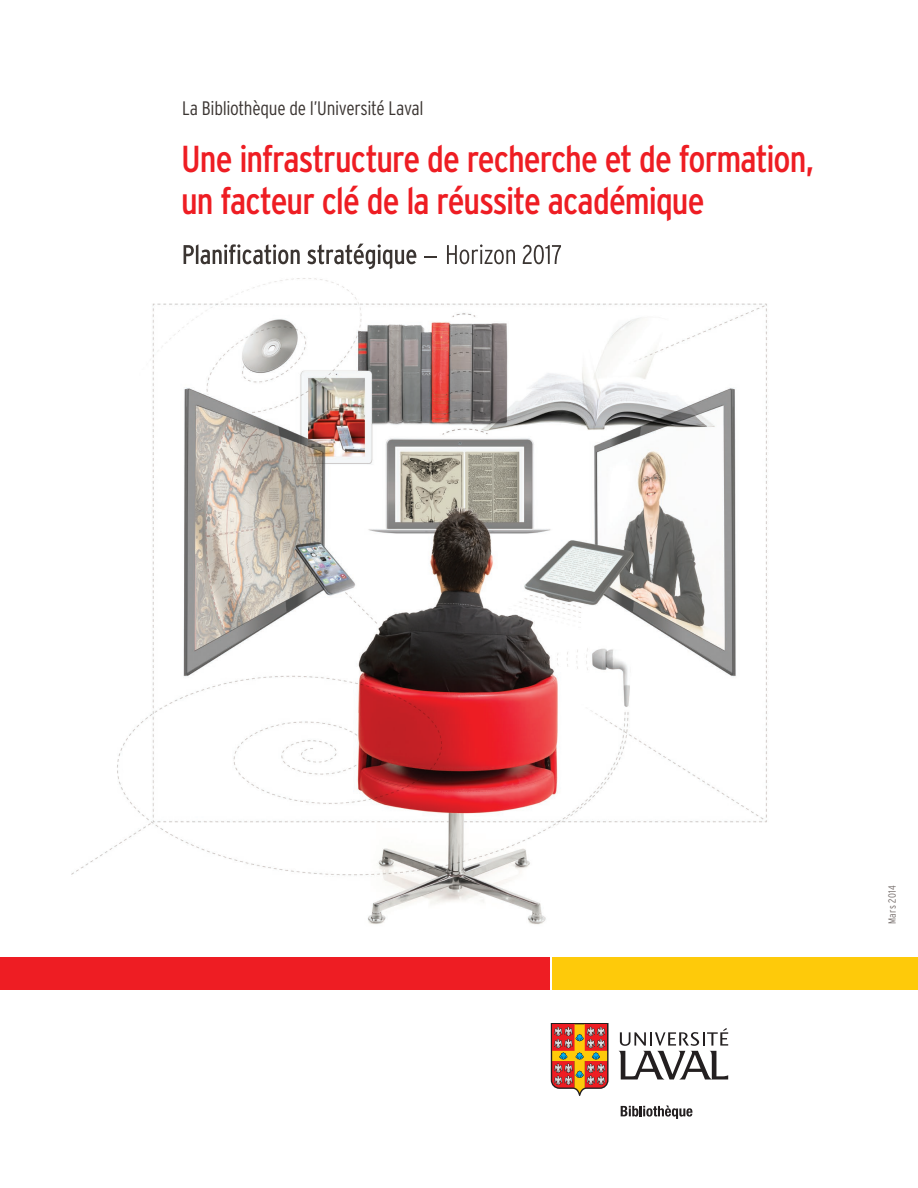
<style>
.page{position:relative;width:918px;height:1188px;background:#fff}
.page>*{position:absolute;margin:0;border:0;box-sizing:border-box;transform-origin:0 0}
.t1{font:condensed 37.5px/42px "Interstate";letter-spacing:-.025em;color:#ee1d23}
.t2{font:300 condensed 19.5px "Interstate";letter-spacing:-.015em;color:#3b3532}
.t3{font:300 condensed 10.5px "Interstate";letter-spacing:.03em;color:#766e6c}
</style>
<div class="page">
<img style="left:71px;top:243px;width:696px;height:682px">
<img style="left:184px;top:244px;width:232px;height:25px">
<svg style="left:424px;top:256px;width:13px;height:8px"></svg>
<img style="left:447px;top:244px;width:114px;height:20px">
<svg style="left:619px;top:1028px;width:109px;height:52px"></svg>
<svg style="left:551px;top:1023px;width:58px;height:73px;background:#c6744e"></svg>
<svg style="left:621px;top:1105px;width:71px;height:14px"></svg>
<div style="left:0;top:957px;width:551px;height:33px;background:#ee1d23"></div>
<div style="left:551px;top:957px;width:367px;height:33px;background:#feca0a"></div>
<hr style="left:550px;top:957px;width:2px;height:33px;background:#fff">
<p class="t2" style="left:182px;top:98px;width:243px">La Bibliothèque de l’Université Laval</p>
<p class="t1" style="left:181px;top:138px;width:635px">Une infrastructure de recherche et de formation, un facteur clé de la réussite académique</p>
<p class="t3" style="left:886px;top:924px;width:40px;rotate:-90deg">Mars 2014</p>
</div>
